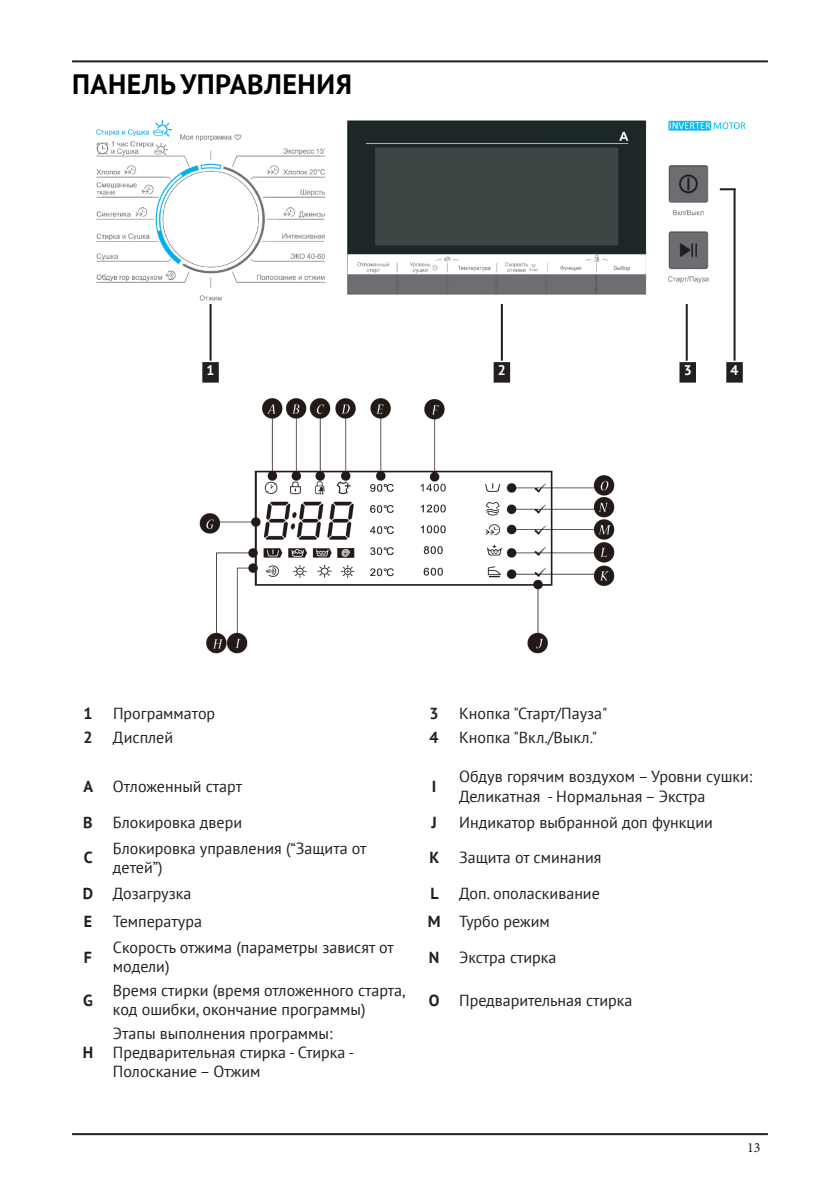
<style>
.page{position:relative;width:840px;height:1191px;background:#fff}
.page>*{position:absolute;margin:0;border:0;box-sizing:border-box;transform-origin:0 0}
.t1{font:700 28px "PT Sans";letter-spacing:.02em;color:#000}
.t2{font:16px/19.2px "PT Sans";color:#231f20}
.t3{font:700 16px "PT Sans";color:#231f20}
.t4{font:700 14px "PT Sans";color:#fff}
.t5{font:14px "Minion Pro";color:#231f20}
.s1{font-weight:700}
</style>
<div class="page">
<hr style="left:72px;top:60px;width:695px;height:2px;background:#231f20">
<hr style="left:72px;top:1133px;width:695px;height:2px;background:#231f20">
<img style="left:96px;top:119px;width:650px;height:213px">
<img style="left:199px;top:398px;width:416px;height:256px">
<hr style="left:209px;top:304px;width:2px;height:57px;background:#231f20">
<hr style="left:500px;top:304px;width:2px;height:57px;background:#231f20">
<hr style="left:733px;top:189px;width:2px;height:172px;background:#231f20">
<svg style="left:719px;top:188px;width:16px;height:2px"></svg>
<div style="left:203px;top:363px;width:15px;height:18px;background:#231f20"></div>
<div style="left:202px;top:362px;width:17px;height:20px;border:2px solid #231f20"></div>
<div style="left:494px;top:363px;width:15px;height:18px;background:#231f20"></div>
<div style="left:493px;top:362px;width:17px;height:20px;border:2px solid #231f20"></div>
<div style="left:680px;top:363px;width:14px;height:18px;background:#231f20"></div>
<div style="left:679px;top:362px;width:16px;height:20px;border:2px solid #231f20"></div>
<div style="left:727px;top:363px;width:14px;height:18px;background:#231f20"></div>
<div style="left:726px;top:362px;width:16px;height:20px;border:2px solid #231f20"></div>
<hr style="left:685px;top:304px;width:2px;height:57px;background:#231f20">
<h1 class="t1" style="left:72px;top:65px;width:281px">ПАНЕЛЬ УПРАВЛЕНИЯ</h1>
<p class="t4" style="left:206px;top:361px;width:9px">1</p>
<p class="t4" style="left:497px;top:361px;width:9px">2</p>
<p class="t4" style="left:683px;top:361px;width:9px">3</p>
<p class="t4" style="left:730px;top:361px;width:9px">4</p>
<p class="t3" style="left:83px;top:703px;width:11px">1</p>
<p class="t2" style="left:113px;top:703px;width:104px">Программатор</p>
<p class="t3" style="left:429px;top:703px;width:11px">3</p>
<p class="t2" style="left:459px;top:703px;width:150px">Кнопка "Старт/Пауза"</p>
<p class="t3" style="left:83px;top:727px;width:11px">2</p>
<p class="t2" style="left:113px;top:727px;width:62px">Дисплей</p>
<p class="t3" style="left:429px;top:727px;width:11px">4</p>
<p class="t2" style="left:459px;top:727px;width:139px">Кнопка "Вкл./Выкл."</p>
<p class="t2" style="left:83px;top:776px;width:160px"><span class="s1">A</span> Отложенный старт</p>
<p class="t3" style="left:431px;top:776px;width:6px">I</p>
<p class="t2" style="left:459px;top:767px;width:294px">Обдув горячим воздухом – Уровни сушки:<br>Деликатная - Нормальная – Экстра</p>
<p class="t3" style="left:83px;top:811px;width:11px">B</p>
<p class="t2" style="left:113px;top:812px;width:131px">Блокировка двери</p>
<p class="t3" style="left:431px;top:811px;width:7px">J</p>
<p class="t2" style="left:459px;top:812px;width:255px">Индикатор выбранной доп функции</p>
<p class="t3" style="left:84px;top:847px;width:10px">C</p>
<p class="t2" style="left:113px;top:838px;width:255px">Блокировка управления (“Защита от детей”)</p>
<p class="t2" style="left:429px;top:847px;width:173px"><span class="s1">K</span> Защита от сминания</p>
<p class="t2" style="left:83px;top:883px;width:110px"><span class="s1">D</span> Дозагрузка</p>
<p class="t3" style="left:430px;top:882px;width:10px">L</p>
<p class="t2" style="left:459px;top:883px;width:142px">Доп. ополаскивание</p>
<p class="t3" style="left:84px;top:911px;width:10px">E</p>
<p class="t2" style="left:113px;top:911px;width:90px">Температура</p>
<p class="t2" style="left:427px;top:911px;width:124px"><span class="s1">M</span> Турбо режим</p>
<p class="t3" style="left:84px;top:946px;width:10px">F</p>
<p class="t2" style="left:113px;top:937px;width:282px">Скорость отжима (параметры зависят от модели)</p>
<p class="t2" style="left:428px;top:947px;width:129px"><span class="s1">N</span> Экстра стирка</p>
<p class="t3" style="left:83px;top:989px;width:11px">G</p>
<p class="t2" style="left:113px;top:980px;width:294px">Время стирки (время отложенного старта, код ошибки, окончание программы)</p>
<p class="t2" style="left:428px;top:990px;width:205px"><span class="s1">O</span> Предварительная стирка</p>
<p class="t3" style="left:83px;top:1042px;width:12px">H</p>
<p class="t2" style="left:113px;top:1023px;width:243px">Этапы выполнения программы:<br>Предварительная стирка - Стирка -<br>Полоскание – Отжим</p>
<p class="t5" style="left:746px;top:1138px;width:15px">13</p>
</div>
